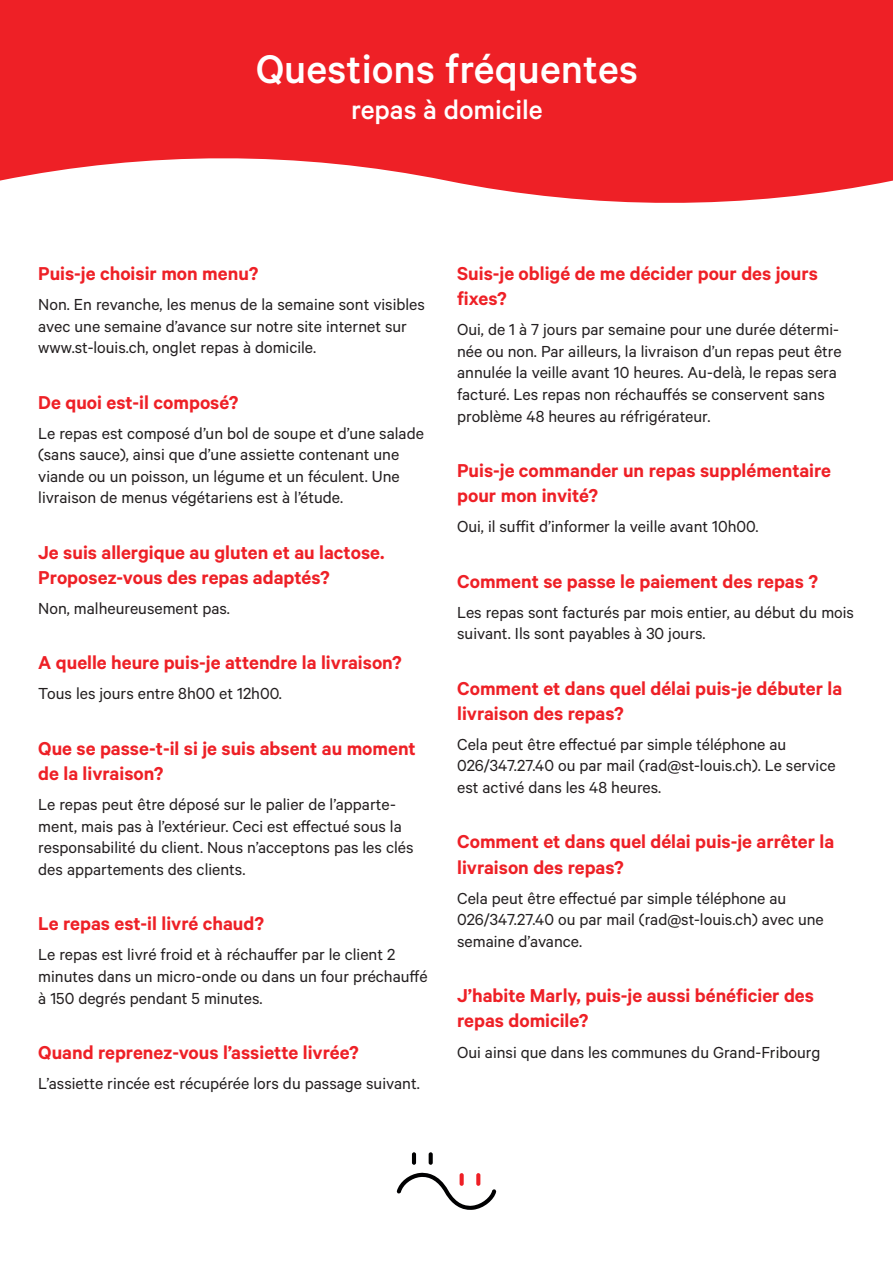
<style>
.page{position:relative;width:893px;height:1263px;background:#fff}
.page>*{position:absolute;margin:0;border:0;box-sizing:border-box;transform-origin:0 0}
.t1{font:500 45px "Calibre";color:#fff}
.t2{font:500 30px "Calibre";color:#fff}
.t3{font:600 21px/25.2px "Calibre";color:#ee2026}
.t4{font:18px/21.6px "Calibre";color:#231f20}
</style>
<div class="page">
<svg style="left:0;top:0;width:893px;height:203px;background:#ef383d"></svg>
<svg style="left:397px;top:1172px;width:99px;height:38px"></svg>
<svg style="left:412px;top:1152px;width:4px;height:13px"></svg>
<svg style="left:429px;top:1152px;width:4px;height:13px"></svg>
<svg style="left:460px;top:1173px;width:4px;height:13px"></svg>
<svg style="left:476px;top:1173px;width:4px;height:13px"></svg>
<h1 class="t1" style="left:256px;top:43px;width:384px">Questions fréquentes</h1>
<h2 class="t2" style="left:351px;top:92px;width:193px">repas à domicile</h2>
<p class="t3" style="left:38px;top:260px;width:222px">Puis-je choisir mon menu?</p>
<p class="t4" style="left:38px;top:293px;width:388px">Non. En revanche, les menus de la semaine sont visibles avec une semaine d’avance sur notre site internet sur www.st-louis.ch, onglet repas à domicile.</p>
<p class="t3" style="left:38px;top:389px;width:201px">De quoi est-il composé?</p>
<p class="t4" style="left:38px;top:422px;width:387px">Le repas est composé d’un bol de soupe et d’une salade (sans sauce), ainsi que d’une assiette contenant une viande ou un poisson, un légume et un féculent. Une livraison de menus végétariens est à l’étude.</p>
<p class="t3" style="left:38px;top:539px;width:348px">Je suis allergique au gluten et au lactose.<br>Proposez-vous des repas adaptés?</p>
<p class="t4" style="left:38px;top:597px;width:193px">Non, malheureusement pas.</p>
<p class="t3" style="left:38px;top:650px;width:365px">A quelle heure puis-je attendre la livraison?</p>
<p class="t4" style="left:38px;top:682px;width:245px">Tous les jours entre 8h00 et 12h00.</p>
<p class="t3" style="left:38px;top:735px;width:379px">Que se passe-t-il si je suis absent au moment de la livraison?</p>
<p class="t4" style="left:38px;top:793px;width:377px">Le repas peut être déposé sur le palier de l’apparte&shy;ment, mais pas à l’extérieur. Ceci est effectué sous la responsabilité du client. Nous n’acceptons pas les clés des appartements des clients.</p>
<p class="t3" style="left:38px;top:910px;width:227px">Le repas est-il livré chaud?</p>
<p class="t4" style="left:38px;top:943px;width:391px">Le repas est livré froid et à réchauffer par le client 2 minutes dans un micro-onde ou dans un four préchauffé à 150 degrés pendant 5 minutes.</p>
<p class="t3" style="left:38px;top:1039px;width:322px">Quand reprenez-vous l’assiette livrée?</p>
<p class="t4" style="left:38px;top:1072px;width:383px">L’assiette rincée est récupérée lors du passage suivant.</p>
<p class="t3" style="left:457px;top:260px;width:362px">Suis-je obligé de me décider pour des jours fixes?</p>
<p class="t4" style="left:457px;top:318px;width:386px">Oui, de 1 à 7 jours par semaine pour une durée détermi&shy;née ou non. Par ailleurs, la livraison d’un repas peut être annulée la veille avant 10 heures. Au-delà, le repas sera facturé. Les repas non réchauffés se conservent sans problème 48 heures au réfrigérateur.</p>
<p class="t3" style="left:457px;top:457px;width:376px">Puis-je commander un repas supplémentaire pour mon invité?</p>
<p class="t4" style="left:457px;top:515px;width:303px">Oui, il suffit d’informer la veille avant 10h00.</p>
<p class="t3" style="left:457px;top:568px;width:362px">Comment se passe le paiement des repas ?</p>
<p class="t4" style="left:457px;top:601px;width:398px">Les repas sont facturés par mois entier, au début du mois suivant. Ils sont payables à 30 jours.</p>
<p class="t3" style="left:457px;top:675px;width:387px">Comment et dans quel délai puis-je débuter la livraison des repas?</p>
<p class="t4" style="left:457px;top:733px;width:380px">Cela peut être effectué par simple téléphone au<br>026/347.27.40 ou par mail (rad@st-louis.ch). Le service est activé dans les 48 heures.</p>
<p class="t3" style="left:457px;top:829px;width:379px">Comment et dans quel délai puis-je arrêter la livraison des repas?</p>
<p class="t4" style="left:457px;top:887px;width:368px">Cela peut être effectué par simple téléphone au<br>026/347.27.40 ou par mail (rad@st-louis.ch) avec une semaine d’avance.</p>
<p class="t3" style="left:457px;top:982px;width:358px">J’habite Marly, puis-je aussi bénéficier des repas domicile?</p>
<p class="t4" style="left:457px;top:1040px;width:365px">Oui ainsi que dans les communes du Grand-Fribourg</p>
</div>
